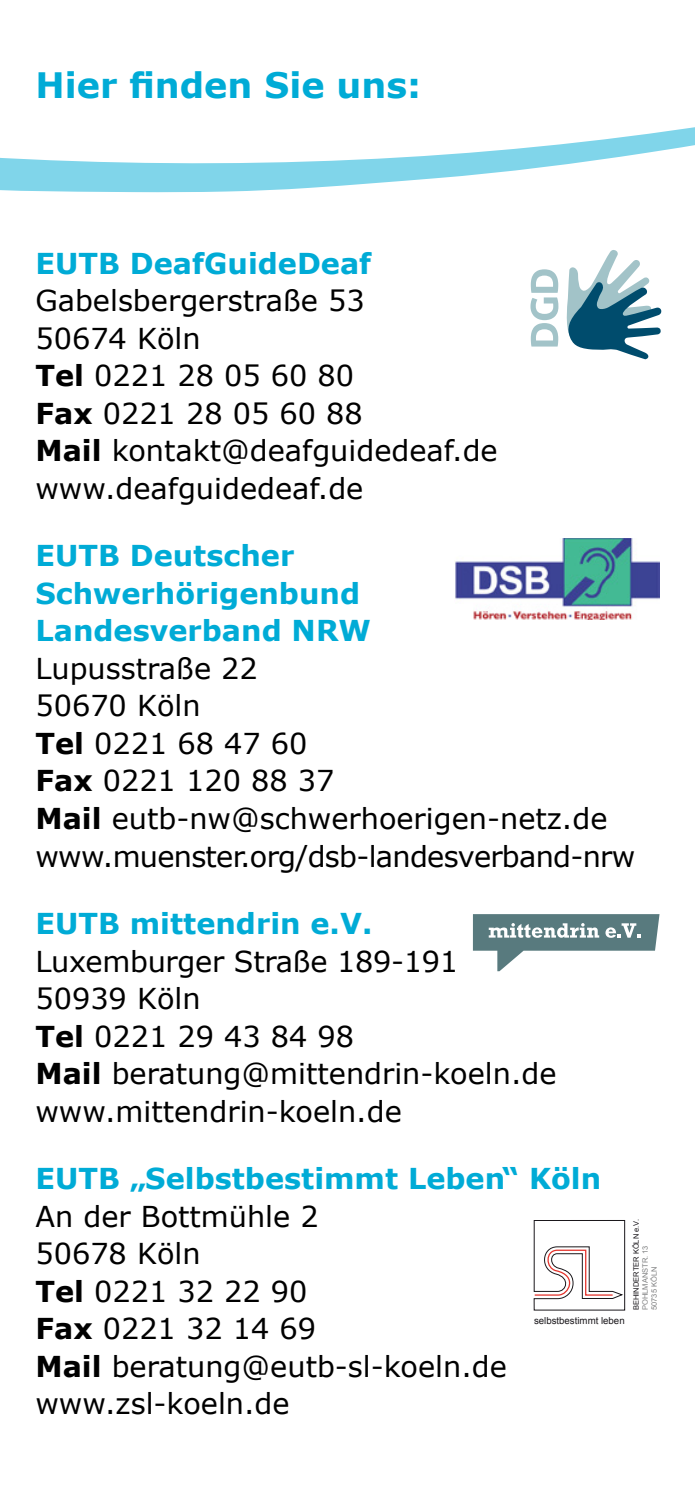
<style>
.page{position:relative;width:695px;height:1489px;background:#fff}
.page>*{position:absolute;margin:0;border:0;box-sizing:border-box;transform-origin:0 0}
.Überschrift{font:700 35px "Verdana";color:#00abd6}
.Kontakt{font:28.75px/37.5px "Verdana";color:#000}
.Überschrift_Kontakt{font:700 28.75px/37.5px "Verdana";color:#00abd6}
.t1{font:9.75px "Arial";color:#1a171b}
.t2{font:7.5px/9px "Arial";color:#808182}
.s1{font-weight:700}
.s2{color:#1a171b}
</style>
<div class="page">
<svg style="left:0;top:127px;width:694px;height:65px"></svg>
<svg style="left:566px;top:250px;width:95px;height:109px"></svg>
<svg style="left:530px;top:269px;width:28px;height:77px"></svg>
<img style="left:454px;top:539px;width:205px;height:80px">
<svg style="left:473px;top:914px;width:186px;height:57px"></svg>
<svg style="left:533px;top:1220px;width:92px;height:90px"></svg>
<h2 class="Überschrift" style="left:35px;top:60px;width:387px">Hier finden Sie uns:</h2>
<h3 class="Überschrift_Kontakt" style="left:35px;top:244px;width:337px">EUTB DeafGuideDeaf</h3>
<p class="Kontakt" style="left:35px;top:282px;width:463px">Gabelsbergerstraße 53<br>50674 Köln<br><span class="s1">Tel</span> 0221 28 05 60 80<br><span class="s1">Fax</span> 0221 28 05 60 88<br><span class="s1">Mail</span> kontakt@deafguidedeaf.de www.deafguidedeaf.de</p>
<h3 class="Überschrift_Kontakt" style="left:35px;top:536px;width:337px">EUTB Deutscher<br>Schwerhörigenbund<br>Landesverband NRW</h3>
<p class="Kontakt" style="left:35px;top:649px;width:601px">Lupusstraße 22<br>50670 Köln<br><span class="s1">Tel</span> 0221 68 47 60<br><span class="s1">Fax</span> 0221 120 88 37<br><span class="s1">Mail</span> eutb-nw@schwerhoerigen-netz.de www.muenster.org/dsb-landesverband-nrw</p>
<h3 class="Überschrift_Kontakt" style="left:35px;top:904px;width:338px">EUTB mittendrin e.V.</h3>
<p class="Kontakt" style="left:35px;top:942px;width:522px">Luxemburger Straße 189-191<br>50939 Köln<br><span class="s1">Tel</span> 0221 29 43 84 98<br><span class="s1">Mail</span> beratung@mittendrin-koeln.de www.mittendrin-koeln.de</p>
<h3 class="Überschrift_Kontakt" style="left:35px;top:1159px;width:567px">EUTB „Selbstbestimmt Leben“ Köln</h3>
<p class="Kontakt" style="left:35px;top:1197px;width:473px">An der Bottmühle 2<br>50678 Köln<br><span class="s1">Tel</span> 0221 32 22 90<br><span class="s1">Fax</span> 0221 32 14 69<br><span class="s1">Mail</span> beratung@eutb-sl-koeln.de www.zsl-koeln.de</p>
<p class="t1" style="left:534px;top:1315px;width:92px">selbstbestimmt leben</p>
<p class="t2" style="left:631px;top:1309px;width:92px;rotate:-90deg"><span class="s2">BEHINDERTER KÖLN e.V.<br></span>POHLMANSTR. 13<br>50735 KÖLN</p>
</div>
